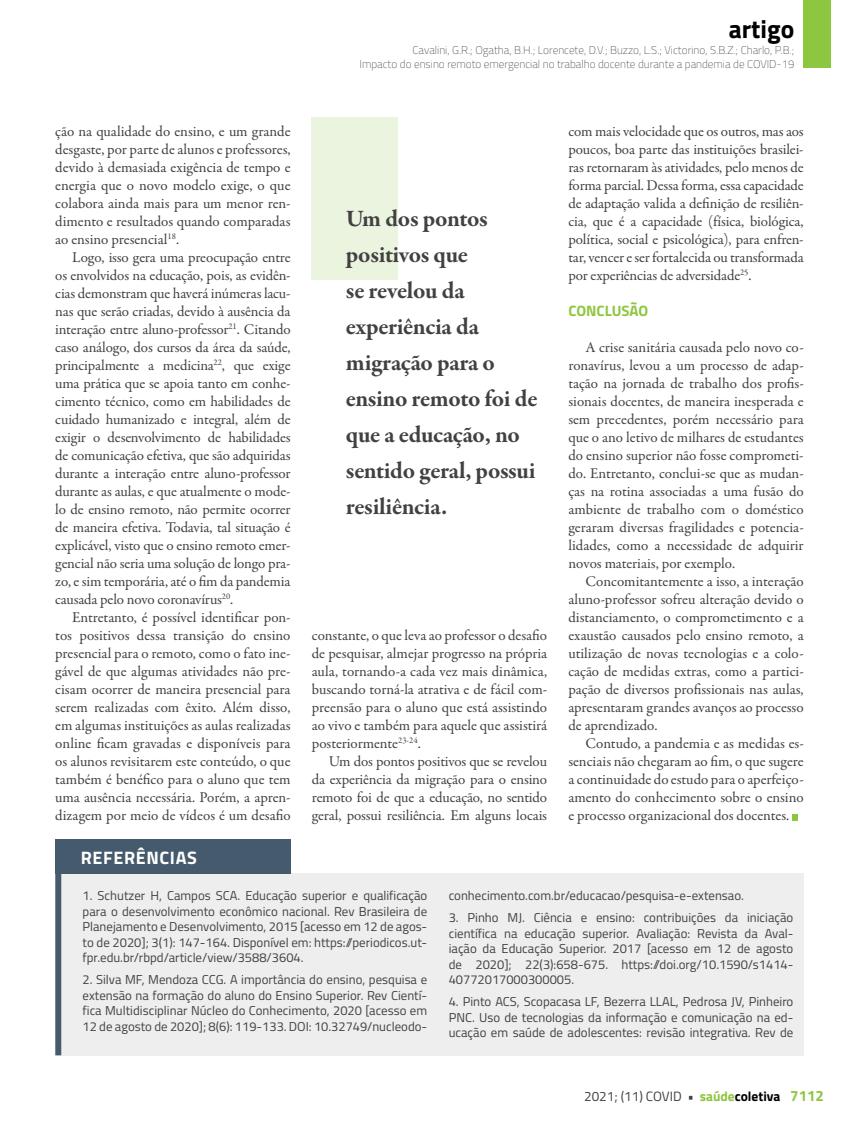
<style>
.page{position:relative;width:859px;height:1132px;background:#fff}
.page>*{position:absolute;margin:0;border:0;box-sizing:border-box;transform-origin:0 0}
.t1{font:700 25.5px "Titillium";color:#000}
.t2{font:700 24px/36px "Garamond Premr Pro";letter-spacing:-.01em;color:#414042}
.t3{font:700 18px "Titillium";letter-spacing:.035em;color:#fff}
.t4{font:15px/18px "Garamond Premr Pro";letter-spacing:-.005em;color:#414042;text-align:justify}
.t5{font:700 15px "Titillium";letter-spacing:-.005em;color:#8dc63f}
.t6{font:13.5px "Titillium";color:#414042}
.t7{font:12.9px/15.5px "Titillium";color:#414042;text-align:justify}
.t8{font:100 11.25px/13.5px "Titillium";color:#414042;text-align:right}
.s1{font-weight:700}
.s2{font-weight:700;color:#8dc63f}
.s3{font-weight:700;color:#000}
.s4{font-weight:700;font-size:15px;color:#8dc63f}
</style>
<div class="page">
<div style="left:804px;top:0;width:27px;height:68px;background:#8dc63f"></div>
<svg style="left:792px;top:814px;width:6px;height:6px"></svg>
<div style="left:61px;top:872px;width:743px;height:182px;background:#eeeeef"></div>
<div style="left:55px;top:838px;width:236px;height:35px;background:#455a6c"></div>
<div style="left:55px;top:854px;width:6px;height:200px;background:#455a6c"></div>
<div style="left:312px;top:118px;width:86px;height:162px;background:#ebf4de"></div>
<h1 class="t1" style="left:729px;top:10px;width:67px">artigo</h1>
<p class="t8" style="left:360px;top:43px;width:436px">Cavalini, G.R.; Ogatha, B.H.; Lorencete, D.V.; Buzzo, L.S.; Victorino, S.B.Z.; Charlo, P.B.;<br>Impacto do ensino remoto emergencial no trabalho docente durante a pandemia de COVID-19</p>
<p class="t4" style="left:55px;top:122px;width:237px">ção na qualidade do ensino, e um grande desgaste, por parte de alunos e professores, devido à demasiada exigência de tempo e energia que o novo modelo exige, o que colabora ainda mais para um menor ren&shy;dimento e resultados quando comparadas ao ensino presencial<sup>18</sup>.</p>
<p class="t4" style="left:55px;top:248px;width:237px;text-indent:17px">Logo, isso gera uma preocupação entre os envolvidos na educação, pois, as evidên&shy;cias demonstram que haverá inúmeras lacu&shy;nas que serão criadas, devido à ausência da interação entre aluno-professor<sup>21</sup>. Citando caso análogo, dos cursos da área da saúde, principalmente a medicina<sup>22</sup>, que exige uma prática que se apoia tanto em conhe&shy;cimento técnico, como em habilidades de cuidado humanizado e integral, além de exigir o desenvolvimento de habilidades de comunicação efetiva, que são adquiridas durante a interação entre aluno-professor durante as aulas, e que atualmente o mode&shy;lo de ensino remoto, não permite ocorrer de maneira efetiva. Todavia, tal situação é explicável, visto que o ensino remoto emer&shy;gencial não seria uma solução de longo pra&shy;zo, e sim temporária, até o fim da pandemia causada pelo novo coronavírus<sup>20</sup>.</p>
<p class="t4" style="left:55px;top:608px;width:237px;text-indent:17px">Entretanto, é possível identificar pon&shy;tos positivos dessa transição do ensino presencial para o remoto, como o fato ine&shy;gável de que algumas atividades não pre&shy;cisam ocorrer de maneira presencial para serem realizadas com êxito. Além disso, em algumas instituições as aulas realizadas online ficam gravadas e disponíveis para os alunos revisitarem este conteúdo, o que também é benéfico para o aluno que tem uma ausência necessária. Porém, a apren&shy;dizagem por meio de vídeos é um desafio</p>
<h2 class="t2" style="left:346px;top:201px;width:193px">Um dos pontos positivos que<br>se revelou da experiência da migração para o ensino remoto foi de que a educação, no sentido geral, possui resiliência.</h2>
<p class="t4" style="left:312px;top:626px;width:237px">constante, o que leva ao professor o desafio de pesquisar, almejar progresso na própria aula, tornando-a cada vez mais dinâmica, buscando torná-la atrativa e de fácil com&shy;preensão para o aluno que está assistindo ao vivo e também para aquele que assistirá posteriormente<sup>23-24</sup>.</p>
<p class="t4" style="left:312px;top:752px;width:237px;text-indent:17px">Um dos pontos positivos que se revelou da experiência da migração para o ensino remoto foi de que a educação, no sentido geral, possui resiliência. Em alguns locais</p>
<p class="t4" style="left:568px;top:122px;width:237px">com mais velocidade que os outros, mas aos poucos, boa parte das instituições brasilei&shy;ras retornaram às atividades, pelo menos de forma parcial. Dessa forma, essa capacidade de adaptação valida a definição de resiliên&shy;cia, que é a capacidade (física, biológica, política, social e psicológica), para enfren&shy;tar, vencer e ser fortalecida ou transformada por experiências de adversidade<sup>25</sup>.</p>
<p class="t5" style="left:568px;top:299px;width:81px">CONCLUSÃO</p>
<p class="t4" style="left:568px;top:338px;width:237px;text-indent:17px">A crise sanitária causada pelo novo co&shy;ronavírus, levou a um processo de adap&shy;tação na jornada de trabalho dos profis&shy;sionais docentes, de maneira inesperada e sem precedentes, porém necessário para que o ano letivo de milhares de estudantes do ensino superior não fosse comprometi&shy;do. Entretanto, conclui-se que as mudan&shy;ças na rotina associadas a uma fusão do ambiente de trabalho com o doméstico geraram diversas fragilidades e potencia&shy;lidades, como a necessidade de adquirir novos materiais, por exemplo.</p>
<p class="t4" style="left:568px;top:572px;width:237px;text-indent:17px">Concomitantemente a isso, a interação aluno-professor sofreu alteração devido o distanciamento, o comprometimento e a exaustão causados pelo ensino remoto, a utilização de novas tecnologias e a colo&shy;cação de medidas extras, como a partici&shy;pação de diversos profissionais nas aulas, apresentaram grandes avanços ao processo de aprendizado.</p>
<p class="t4" style="left:568px;top:734px;width:237px;text-indent:17px">Contudo, a pandemia e as medidas es&shy;senciais não chegaram ao fim, o que sugere a continuidade do estudo para o aperfeiço&shy;amento do conhecimento sobre o ensino e processo organizacional dos docentes.</p>
<p class="t3" style="left:81px;top:844px;width:117px">REFERÊNCIAS</p>
<p class="t7" style="left:83px;top:887px;width:346px">1. Schutzer H, Campos SCA. Educação superior e qualificação para o desenvolvimento econômico nacional. Rev Brasileira de Planejamento e Desenvolvimento, 2015 [acesso em 12 de agos&shy;to de 2020]; 3(1): 147-164. Disponível em: https://periodicos.ut&shy;fpr.edu.br/rbpd/article/view/3588/3604.</p>
<p class="t7" style="left:83px;top:971px;width:346px">2. Silva MF, Mendoza CCG. A importância do ensino, pesquisa e extensão na formação do aluno do Ensino Superior. Rev Cientí&shy;fica Multidisciplinar Núcleo do Conhecimento, 2020 [acesso em 12 de agosto de 2020]; 8(6): 119-133. DOI: 10.32749/nucleodo-</p>
<p class="t7" style="left:449px;top:887px;width:297px">conhecimento.com.br/educacao/pesquisa-e-extensao.</p>
<p class="t7" style="left:449px;top:909px;width:346px">3. Pinho MJ. Ciência e ensino: contribuições da iniciação científica na educação superior. Avaliação: Revista da Aval&shy;iação da Educação Superior. 2017 [acesso em 12 de agosto de 2020]; 22(3):658-675. https://doi.org/10.1590/s1414- 40772017000300005.</p>
<p class="t7" style="left:449px;top:992px;width:346px">4. Pinto ACS, Scopacasa LF, Bezerra LLAL, Pedrosa JV, Pinheiro PNC. Uso de tecnologias da informação e comunicação na ed&shy;ucação em saúde de adolescentes: revisão integrativa. Rev de</p>
<p class="t6" style="left:584px;top:1086px;width:241px">2021; (11) COVID <span class="s1">•</span> <span class="s2">saúde</span><span class="s3">coletiva</span> <span class="s4">7112</span></p>
</div>
